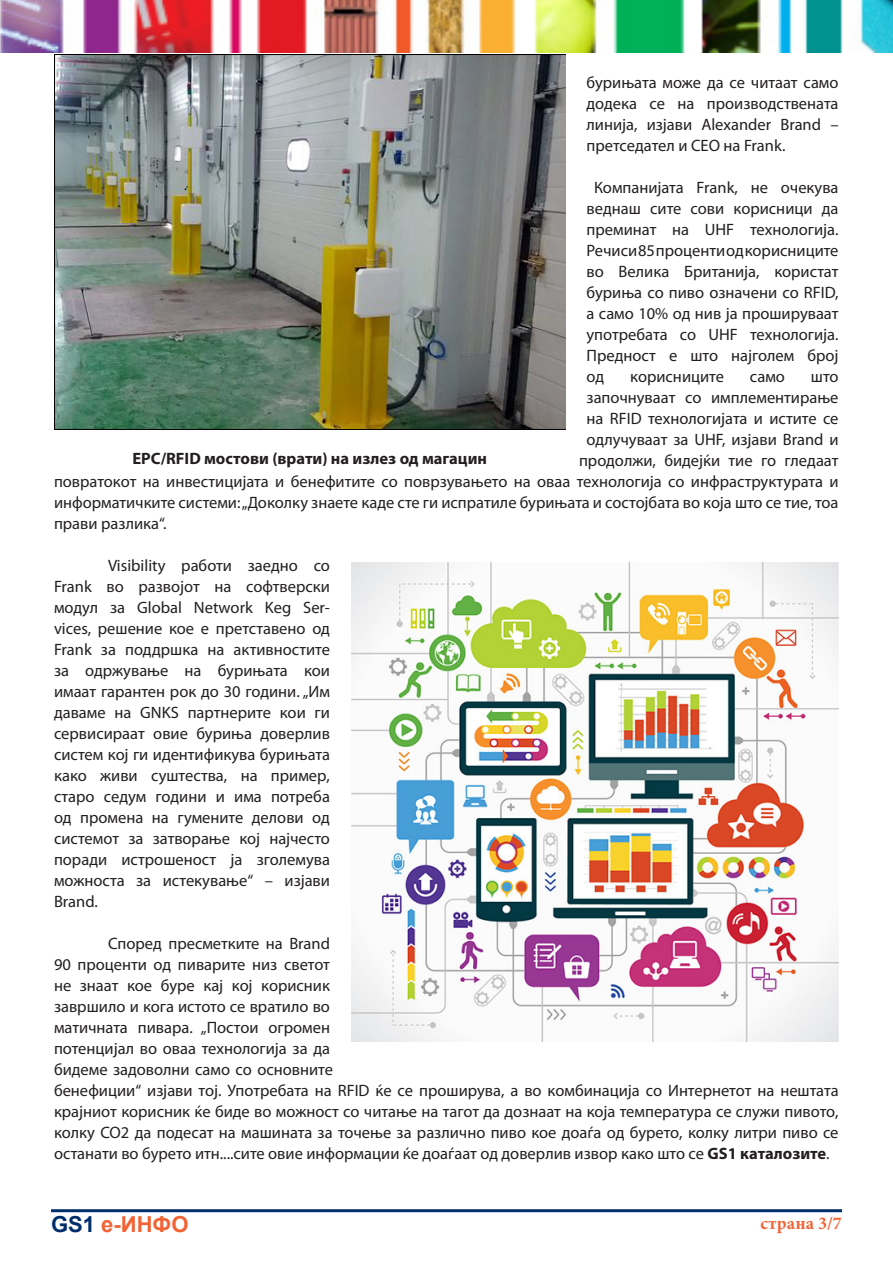
<style>
.page{position:relative;width:893px;height:1263px;background:#fff}
.page>*{position:absolute;margin:0;border:0;box-sizing:border-box;transform-origin:0 0}
.t1{font:700 22.05px "Arial";color:#f16335}
.t2{font:700 18px "Minion Pro";letter-spacing:.015em;color:#f16335}
.t3{font:16.5px/21px "Myriad Pro";color:#231f20;text-align:justify}
.t4{font:700 16.5px "Myriad Pro";color:#231f20}
.s1{font-weight:700}
.s2{color:#002e6c}
</style>
<div class="page">
<hr style="left:51px;top:1209px;width:791px;height:3px;background:#002e6c">
<img style="left:0;top:0;width:893px;height:53px">
<img style="left:54px;top:54px;width:512px;height:375px">
<img style="left:351px;top:563px;width:488px;height:479px">
<p class="t3" style="left:586px;top:71px;width:254px">бурињата може да се читаат само додека се на производствената линија, изјави Alexander Brand – претседател и CEO на Frank.</p>
<p class="t3" style="left:586px;top:176px;width:254px;text-indent:8px">Компанијата Frank, не очекува веднаш сите сови корисници да преминат на UHF технологија.<br>Речиси 85 проценти од корисниците во Велика Британија, користат буриња со пиво означени со RFID, a само 10% од нив ја прошируваат употребата со UHF технологија.<br>Предност е што најголем број од</p>
<p class="t3" style="left:630px;top:365px;width:95px">корисниците</p>
<p class="t3" style="left:750px;top:365px;width:36px">само</p>
<p class="t3" style="left:811px;top:365px;width:29px">што</p>
<p class="t3" style="left:586px;top:386px;width:254px">започнуваат со имплементирање</p>
<p class="t3" style="left:586px;top:407px;width:254px">на RFID технологијата и истите се</p>
<p class="t3" style="left:586px;top:428px;width:254px">одлучуваат за UHF, изјави Brand и</p>
<p class="t3" style="left:579px;top:449px;width:261px">продолжи, бидејќи тие го гледаат</p>
<p class="t3" style="left:54px;top:470px;width:786px">повратокот на инвестицијата и бенефитите со поврзувањето на оваа технологија со инфраструктурата и</p>
<p class="t3" style="left:54px;top:491px;width:786px">информатичките системи: „Доколку знаете каде сте ги испратиле бурињата и состојбата во која што се тие, тоа</p>
<p class="t3" style="left:54px;top:512px;width:114px">прави разлика“.</p>
<p class="t3" style="left:54px;top:554px;width:278px;text-indent:54px">Visibility работи заедно со Frank во развојот на софтверски модул за Global Network Keg Ser&shy;vices, решение кое е претставено од Frank за поддршка на активностите за одржување на бурињата кои имаат гарантен рок до 30 години. „Им даваме на GNKS партнерите кои ги сервисираат овие буриња доверлив систем кој ги идентификува бурињата како живи суштества, на пример, старо седум години и има потреба од промена на гумените делови од системот за затворање кој најчесто поради истрошеност ја зголемува можноста за истекување“ – изјави Brand.</p>
<p class="t3" style="left:54px;top:932px;width:786px;text-align:left;text-indent:54px">Според пресметките на Brand<br>90 проценти од пиварите низ светот<br>не знаат кое буре кај кој корисник<br>завршило и кога истото се вратило во<br>матичната пивара. „Постои огромен<br>потенцијал во оваа технологија за да<br>бидеме задоволни само со основните<br>бенефиции“ изјави тој. Употребата на RFID ќе се проширува, а во комбинација со Интернетот на нештата крајниот корисник ќе биде во можност со читање на тагот да дознаат на која температура се служи пивото, колку CO2 да подесат на машината за точење за различно пиво кое доаѓа од бурето, колку литри пиво се останати во бурето итн....сите овие информации ќе доаѓаат од доверлив извор како што се <span class="s1">GS1 каталозите</span>.</p>
<p class="t4" style="left:132px;top:448px;width:356px">EPC/RFID мостови (врати) на излез од магацин</p>
<h1 class="t1" style="left:51px;top:1209px;width:139px"><span class="s2">GS1</span> е-ИНФО</h1>
<p class="t2" style="left:760px;top:1211px;width:83px">страна 3/7</p>
</div>
